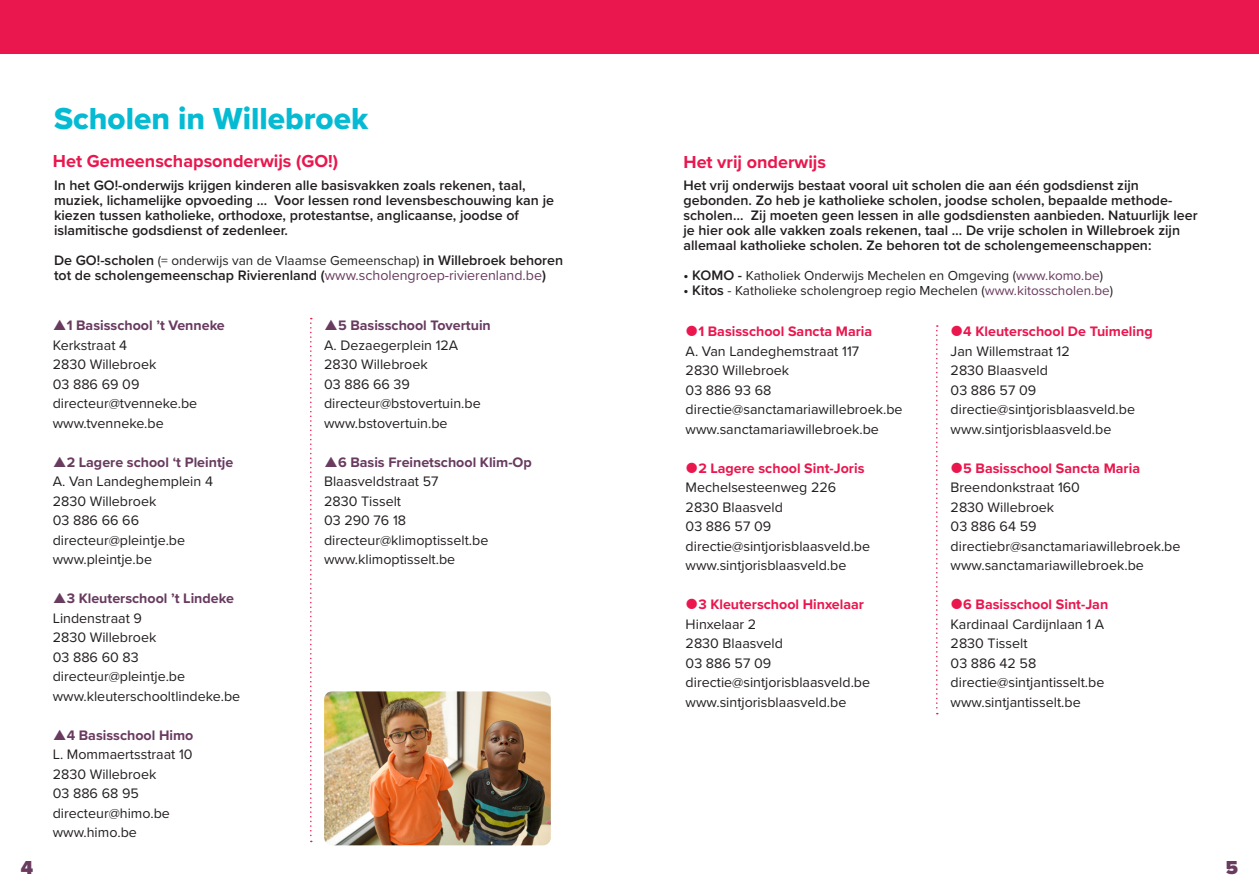
<style>
.page{position:relative;width:1259px;height:893px;background:#fff}
.page>*{position:absolute;margin:0;border:0;box-sizing:border-box;transform-origin:0 0}
.t1{font:31.5px "Proxima Nova Extrabld";color:#05bbd3}
.t2{font:900 19.5px "Proxima Nova";color:#683b5f}
.t3{font:700 18px "Proxima Nova";color:#e9174e}
.t4{font:14.25px/19.5px "Proxima Nova";color:#231f20}
.t5{font:600 14.25px/15px "Proxima Nova";color:#231f20}
.t6{font:700 14.25px "Proxima Nova";color:#e9174e}
.t7{font:700 14.25px "Proxima Nova";color:#683b5f}
.t8{font:13.5px "Proxima Nova";color:#231f20}
.s1{font-weight:600;font-size:14.25px}
.s2{font-weight:400;color:#683b5f}
.s3{color:#683b5f}
</style>
<div class="page">
<img style="left:324px;top:691px;width:227px;height:154px">
<div style="left:0;top:0;width:1259px;height:54px;background:#e9174e"></div>
<svg style="left:310px;top:318px;width:2px;height:524px"></svg>
<svg style="left:936px;top:325px;width:1px;height:389px"></svg>
<p class="t1" style="left:54px;top:95px;width:316px">Scholen in Willebroek</p>
<p class="t3" style="left:53px;top:148px;width:287px">Het Gemeenschapsonderwijs (GO!)</p>
<p class="t5" style="left:54px;top:177px;width:501px">In het GO!-onderwijs krijgen kinderen alle basisvakken zoals rekenen, taal, muziek, lichamelijke opvoeding … Voor lessen rond levensbeschouwing kan je kiezen tussen katholieke, orthodoxe, protestantse, anglicaanse, joodse of islamitische godsdienst of zedenleer.</p>
<p class="t8" style="left:54px;top:250px;width:511px"><span class="s1">De GO!-scholen</span> (= onderwijs van de Vlaamse Gemeenschap) <span class="s1">in Willebroek behoren</span></p>
<p class="t5" style="left:54px;top:267px;width:493px">tot de scholengemeenschap Rivierenland (<span class="s2">www.scholengroep-rivierenland.be</span>)</p>
<p class="t7" style="left:67px;top:315px;width:160px">1 Basisschool ’t Venneke</p>
<p class="t4" style="left:53px;top:335px;width:76px">Kerkstraat 4</p>
<p class="t4" style="left:53px;top:354px;width:105px">2830 Willebroek</p>
<p class="t4" style="left:53px;top:374px;width:88px">03 886 69 09</p>
<p class="t4" style="left:53px;top:393px;width:146px">directeur@tvenneke.be</p>
<p class="t4" style="left:53px;top:413px;width:113px">www.tvenneke.be</p>
<p class="t7" style="left:67px;top:451px;width:168px">2 Lagere school ‘t Pleintje</p>
<p class="t4" style="left:53px;top:471px;width:162px">A. Van Landeghemplein 4</p>
<p class="t4" style="left:53px;top:491px;width:105px">2830 Willebroek</p>
<p class="t4" style="left:53px;top:510px;width:88px">03 886 66 66</p>
<p class="t4" style="left:53px;top:530px;width:134px">directeur@pleintje.be</p>
<p class="t4" style="left:53px;top:549px;width:101px">www.pleintje.be</p>
<p class="t7" style="left:67px;top:588px;width:169px">3 Kleuterschool ’t Lindeke</p>
<p class="t4" style="left:53px;top:608px;width:91px">Lindenstraat 9</p>
<p class="t4" style="left:53px;top:627px;width:105px">2830 Willebroek</p>
<p class="t4" style="left:53px;top:647px;width:88px">03 886 60 83</p>
<p class="t4" style="left:53px;top:666px;width:134px">directeur@pleintje.be</p>
<p class="t4" style="left:53px;top:686px;width:189px">www.kleuterschooltlindeke.be</p>
<p class="t7" style="left:67px;top:724px;width:128px">4 Basisschool Himo</p>
<p class="t4" style="left:53px;top:744px;width:141px">L. Mommaertsstraat 10</p>
<p class="t4" style="left:53px;top:764px;width:105px">2830 Willebroek</p>
<p class="t4" style="left:53px;top:783px;width:88px">03 886 68 95</p>
<p class="t4" style="left:53px;top:803px;width:119px">directeur@himo.be</p>
<p class="t4" style="left:53px;top:822px;width:86px">www.himo.be</p>
<p class="t7" style="left:338px;top:315px;width:154px">5 Basisschool Tovertuin</p>
<p class="t4" style="left:324px;top:335px;width:136px">A. Dezaegerplein 12A</p>
<p class="t4" style="left:324px;top:354px;width:105px">2830 Willebroek</p>
<p class="t4" style="left:324px;top:374px;width:87px">03 886 66 39</p>
<p class="t4" style="left:324px;top:393px;width:158px">directeur@bstovertuin.be www.bstovertuin.be</p>
<p class="t7" style="left:338px;top:451px;width:195px">6 Basis Freinetschool Klim-Op</p>
<p class="t4" style="left:324px;top:471px;width:116px">Blaasveldstraat 57</p>
<p class="t4" style="left:324px;top:491px;width:78px">2830 Tisselt</p>
<p class="t4" style="left:324px;top:510px;width:84px">03 290 76 18</p>
<p class="t4" style="left:324px;top:530px;width:166px">directeur@klimoptisselt.be</p>
<p class="t4" style="left:324px;top:549px;width:133px">www.klimoptisselt.be</p>
<p class="t3" style="left:683px;top:148px;width:144px">Het vrij onderwijs</p>
<p class="t5" style="left:683px;top:178px;width:515px">Het vrij onderwijs bestaat vooral uit scholen die aan één godsdienst zijn gebonden. Zo heb je katholieke scholen, joodse scholen, bepaalde methode&shy;scholen… Zij moeten geen lessen in alle godsdiensten aanbieden. Natuurlijk leer je hier ook alle vakken zoals rekenen, taal … De vrije scholen in Willebroek zijn allemaal katholieke scholen. Ze behoren tot de scholengemeenschappen:</p>
<p class="t8" style="left:683px;top:266px;width:421px"><span class="s1">• KOMO -</span> Katholiek Onderwijs Mechelen en Omgeving (<span class="s3">www.komo.be</span>)</p>
<p class="t8" style="left:683px;top:281px;width:431px"><span class="s1">• Kitos</span> - Katholieke scholengroep regio Mechelen (<span class="s3">www.kitosscholen.be</span>)</p>
<p class="t6" style="left:698px;top:321px;width:175px">1 Basisschool Sancta Maria</p>
<p class="t4" style="left:685px;top:341px;width:175px">A. Van Landeghemstraat 117</p>
<p class="t4" style="left:685px;top:360px;width:105px">2830 Willebroek</p>
<p class="t4" style="left:685px;top:380px;width:87px">03 886 93 68</p>
<p class="t4" style="left:685px;top:399px;width:218px">directie@sanctamariawillebroek.be</p>
<p class="t4" style="left:685px;top:419px;width:195px">www.sanctamariawillebroek.be</p>
<p class="t6" style="left:698px;top:457px;width:168px">2 Lagere school Sint-Joris</p>
<p class="t4" style="left:685px;top:477px;width:152px">Mechelsesteenweg 226</p>
<p class="t4" style="left:685px;top:497px;width:99px">2830 Blaasveld</p>
<p class="t4" style="left:685px;top:516px;width:87px">03 886 57 09</p>
<p class="t4" style="left:685px;top:536px;width:186px">directie@sintjorisblaasveld.be</p>
<p class="t4" style="left:685px;top:555px;width:162px">www.sintjorisblaasveld.be</p>
<p class="t6" style="left:698px;top:594px;width:167px">3 Kleuterschool Hinxelaar</p>
<p class="t4" style="left:685px;top:614px;width:72px">Hinxelaar 2</p>
<p class="t4" style="left:685px;top:633px;width:99px">2830 Blaasveld</p>
<p class="t4" style="left:685px;top:653px;width:186px">03 886 57 09 directie@sintjorisblaasveld.be</p>
<p class="t4" style="left:685px;top:692px;width:162px">www.sintjorisblaasveld.be</p>
<p class="t6" style="left:963px;top:321px;width:191px">4 Kleuterschool De Tuimeling</p>
<p class="t4" style="left:950px;top:341px;width:121px">Jan Willemstraat 12</p>
<p class="t4" style="left:950px;top:360px;width:99px">2830 Blaasveld</p>
<p class="t4" style="left:950px;top:380px;width:87px">03 886 57 09</p>
<p class="t4" style="left:950px;top:399px;width:186px">directie@sintjorisblaasveld.be</p>
<p class="t4" style="left:950px;top:419px;width:162px">www.sintjorisblaasveld.be</p>
<p class="t6" style="left:963px;top:457px;width:178px">5 Basisschool Sancta Maria</p>
<p class="t4" style="left:950px;top:477px;width:131px">Breendonkstraat 160</p>
<p class="t4" style="left:950px;top:497px;width:105px">2830 Willebroek</p>
<p class="t4" style="left:950px;top:516px;width:87px">03 886 64 59</p>
<p class="t4" style="left:950px;top:536px;width:231px">directiebr@sanctamariawillebroek.be</p>
<p class="t4" style="left:950px;top:555px;width:195px">www.sanctamariawillebroek.be</p>
<p class="t6" style="left:963px;top:594px;width:146px">6 Basisschool Sint-Jan</p>
<p class="t4" style="left:950px;top:614px;width:155px">Kardinaal Cardijnlaan 1 A</p>
<p class="t4" style="left:950px;top:633px;width:78px">2830 Tisselt</p>
<p class="t4" style="left:950px;top:653px;width:87px">03 886 42 58</p>
<p class="t4" style="left:950px;top:672px;width:155px">directie@sintjantisselt.be</p>
<p class="t4" style="left:950px;top:692px;width:132px">www.sintjantisselt.be</p>
<h2 class="t2" style="left:21px;top:853px;width:14px">4</h2>
<h2 class="t2" style="left:1225px;top:853px;width:14px">5</h2>
</div>
